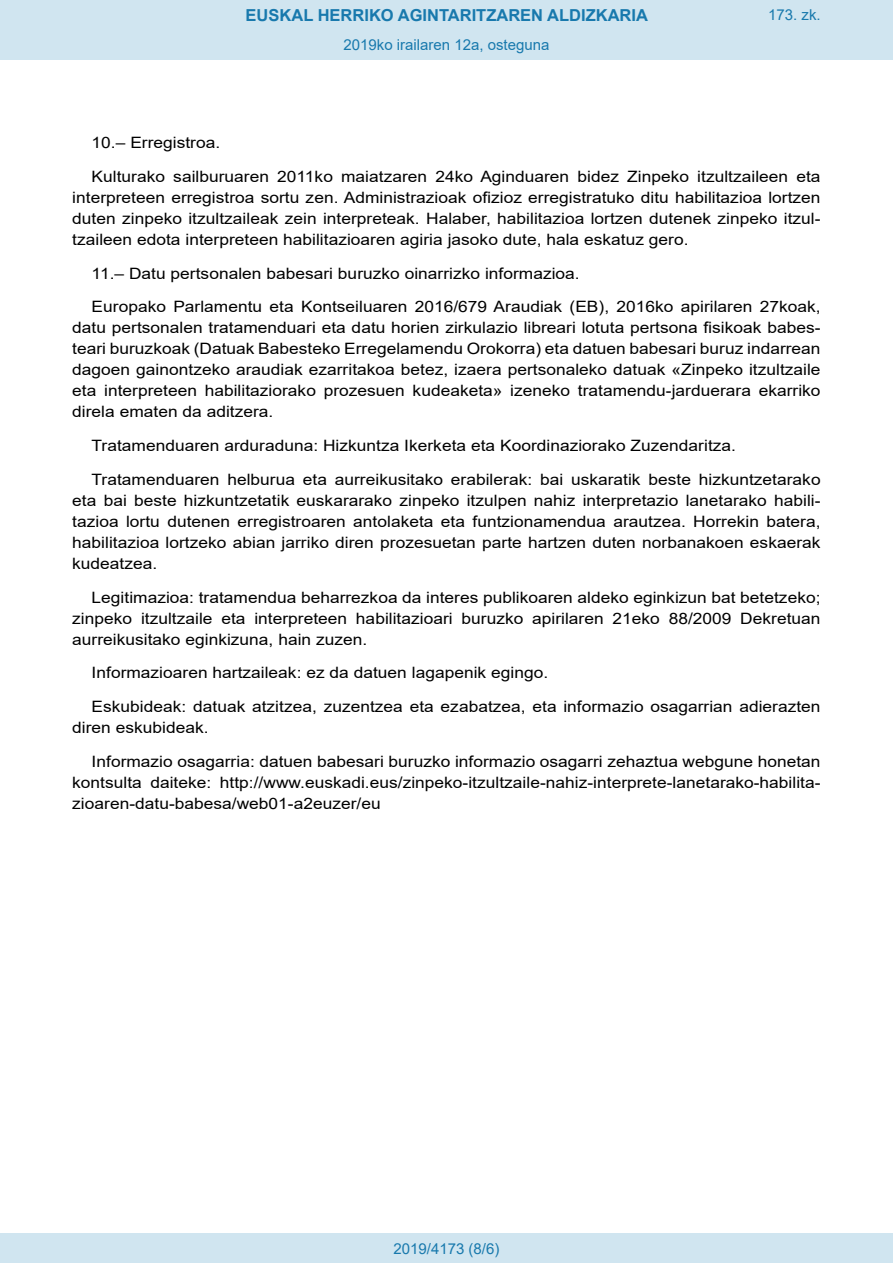
<style>
.page{position:relative;width:893px;height:1263px;background:#fff}
.page>*{position:absolute;margin:0;border:0;box-sizing:border-box;transform-origin:0 0}
.t1{font:700 16.5px "Arial";color:#1879ad}
.BOPVDetalle{font:15.6px/21px "Arial";color:#000;text-align:justify;scale:1.11 1}
.Paginacion_Centro{font:15px "Arial";color:#1879ad}
</style>
<div class="page">
<div style="left:0;top:0;width:893px;height:60px;background:#d0e5f0"></div>
<div style="left:0;top:1233px;width:893px;height:30px;background:#d0e5f0"></div>
<p class="t1" style="left:246px;top:3px;width:404px">EUSKAL HERRIKO AGINTARITZAREN ALDIZKARIA</p>
<p class="Paginacion_Centro" style="left:343px;top:35px;width:207px">2019ko irailaren 12a, osteguna</p>
<p class="Paginacion_Centro" style="left:768px;top:5px;width:54px">173. zk.</p>
<p class="BOPVDetalle" style="left:92px;top:132px;width:117px">10.– Erregistroa.</p>
<p class="BOPVDetalle" style="left:72px;top:166px;width:676px;text-indent:19px">Kulturako sailburuaren 2011ko maiatzaren 24ko Aginduaren bidez Zinpeko itzultzaileen eta interpreteen erregistroa sortu zen. Administrazioak ofizioz erregistratuko ditu habilitazioa lortzen duten zinpeko itzultzaileak zein interpreteak. Halaber, habilitazioa lortzen dutenek zinpeko itzul&shy;tzaileen edota interpreteen habilitazioaren agiria jasoko dute, hala eskatuz gero.</p>
<p class="BOPVDetalle" style="left:92px;top:263px;width:441px">11.– Datu pertsonalen babesari buruzko oinarrizko informazioa.</p>
<p class="BOPVDetalle" style="left:72px;top:296px;width:676px;text-indent:19px">Europako Parlamentu eta Kontseiluaren 2016/679 Araudiak (EB), 2016ko apirilaren 27koak, datu pertsonalen tratamenduari eta datu horien zirkulazio libreari lotuta pertsona fisikoak babes&shy;teari buruzkoak (Datuak Babesteko Erregelamendu Orokorra) eta datuen babesari buruz indarrean dagoen gainontzeko araudiak ezarritakoa betez, izaera pertsonaleko datuak «Zinpeko itzultzaile eta interpreteen habilitaziorako prozesuen kudeaketa» izeneko tratamendu-jarduerara ekarriko direla ematen da aditzera.</p>
<p class="BOPVDetalle" style="left:92px;top:435px;width:582px">Tratamenduaren arduraduna: Hizkuntza Ikerketa eta Koordinaziorako Zuzendaritza.</p>
<p class="BOPVDetalle" style="left:72px;top:469px;width:676px;text-indent:19px">Tratamenduaren helburua eta aurreikusitako erabilerak: bai uskaratik beste hizkuntzetarako eta bai beste hizkuntzetatik euskararako zinpeko itzulpen nahiz interpretazio lanetarako habili&shy;tazioa lortu dutenen erregistroaren antolaketa eta funtzionamendua arautzea. Horrekin batera, habilitazioa lortzeko abian jarriko diren prozesuetan parte hartzen duten norbanakoen eskaerak kudeatzea.</p>
<p class="BOPVDetalle" style="left:72px;top:587px;width:676px;text-indent:19px">Legitimazioa: tratamendua beharrezkoa da interes publikoaren aldeko eginkizun bat betetzeko; zinpeko itzultzaile eta interpreteen habilitazioari buruzko apirilaren 21eko 88/2009 Dekretuan aurreikusitako eginkizuna, hain zuzen.</p>
<p class="BOPVDetalle" style="left:92px;top:662px;width:413px">Informazioaren hartzaileak: ez da datuen lagapenik egingo.</p>
<p class="BOPVDetalle" style="left:72px;top:696px;width:676px;text-indent:19px">Eskubideak: datuak atzitzea, zuzentzea eta ezabatzea, eta informazio osagarrian adierazten diren eskubideak.</p>
<p class="BOPVDetalle" style="left:72px;top:751px;width:676px;text-indent:19px">Informazio osagarria: datuen babesari buruzko informazio osagarri zehaztua webgune honetan kontsulta daiteke: http://www.euskadi.eus/zinpeko-itzultzaile-nahiz-interprete-lanetarako-habilita&shy;zioaren-datu-babesa/web01-a2euzer/eu</p>
<p class="Paginacion_Centro" style="left:393px;top:1238px;width:107px">2019/4173 (8/6)</p>
</div>
